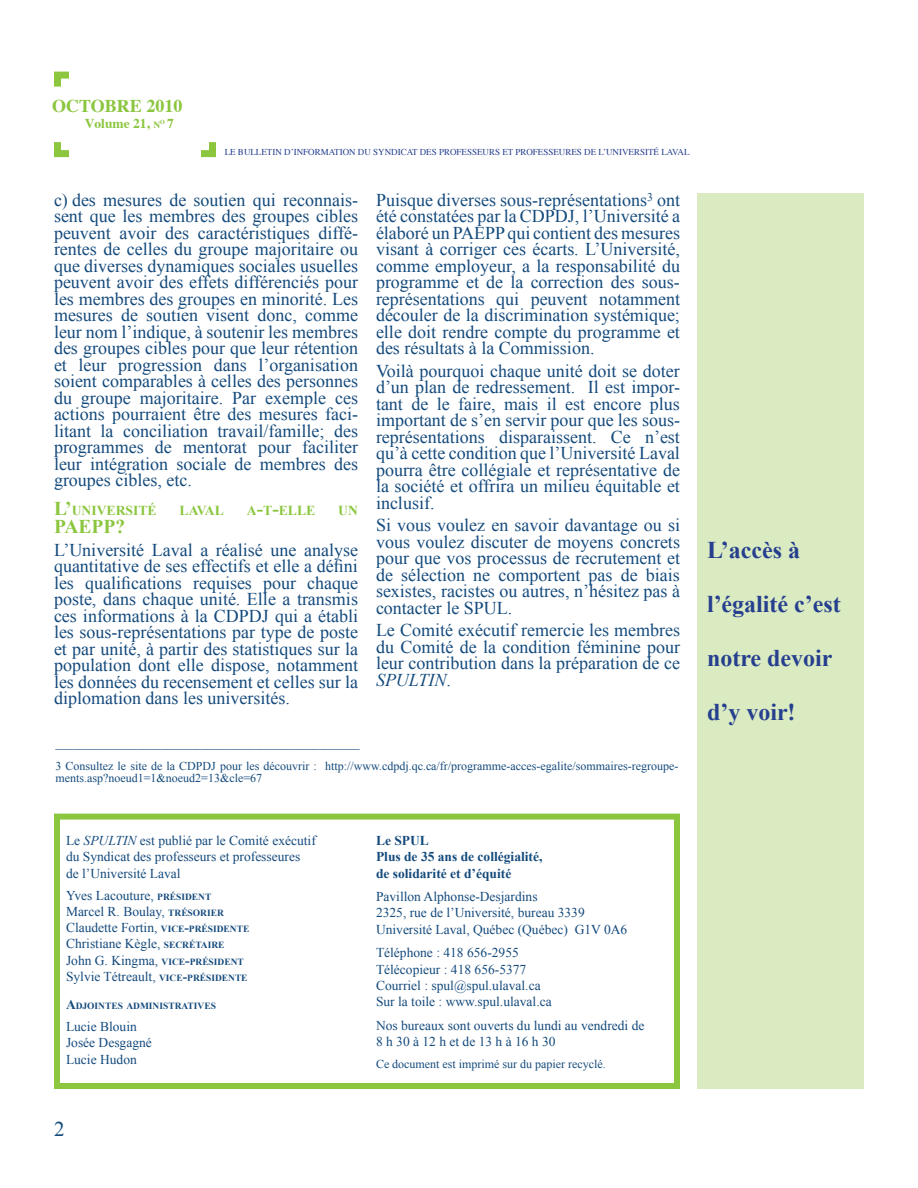
<style>
.page{position:relative;width:918px;height:1188px;background:#fff}
.page>*{position:absolute;margin:0;border:0;box-sizing:border-box;transform-origin:0 0}
.BlocVert{font:700 24px "Times New Roman";color:#253f8e}
.Texte{font:21px "Times New Roman";color:#144a7c}
.Titre1{font:700 19.5px "Times New Roman";color:#8bc63e}
.Texte-2{font:18px/16.5px "Times New Roman";color:#144a7c;text-align:justify}
.ABC{font:18px/16.5px "Times New Roman";color:#144a7c;text-align:justify}
.Titre1-2{font:700 18px "Times";color:#8bc63e}
.Titre1-3{font:700 13.65px "Times New Roman";color:#8bc63e}
.t1{font:13.5px/16.2px "Times New Roman";color:#144a7c}
.t2{font:700 13.5px "Times New Roman";color:#144a7c}
.Titre1-4{font:700 13.5px "Times";color:#8bc63e}
.Texte-3{font:12px/12px "Times New Roman";color:#144a7c}
.Texte-4{font:11.7px "Times New Roman";color:#144a7c}
.t3{font:700 9.45px "Times New Roman";color:#144a7c}
.t4{font:9px "Times";color:#253f8e}
.s1{font-style:inherit}
.s2{font-size:9.45px}
.s3{font-size:19.5px}
.s4{font-style:italic}
.s5{font-weight:700;font-size:9.45px}
.s6{font-weight:700}
.s7{font-size:13.5px}
</style>
<div class="page">
<svg style="left:201px;top:142px;width:15px;height:15px"></svg>
<svg style="left:54px;top:142px;width:15px;height:15px"></svg>
<svg style="left:54px;top:72px;width:15px;height:15px"></svg>
<div style="left:54px;top:814px;width:626px;height:275px;border:6px solid #8bc63e"></div>
<div style="left:698px;top:194px;width:166px;height:895px;background:#daeac1"></div>
<p class="Titre1-2" style="left:52px;top:89px;width:132px">OCTOBRE 2010</p>
<p class="Titre1-4" style="left:85px;top:111px;width:91px">V<span class="s1">olume</span> 21, <span class="s2">n</span><sup>o</sup> 7</p>
<p class="t4" style="left:225px;top:143px;width:466px">LE BULLETIN D’INFORMATION DU SYNDICAT DES PROFESSEURS ET PROFESSEURES DE L’UNIVERSITÉ LAVAL</p>
<p class="ABC" style="left:54px;top:191px;width:306px">c) des mesures de soutien qui reconnais&shy;sent que les membres des groupes cibles peuvent avoir des caractéristiques diffé&shy;rentes de celles du groupe majoritaire ou que diverses dynamiques sociales usuelles peuvent avoir des effets différenciés pour les membres des groupes en minorité. Les mesures de soutien visent donc, comme leur nom l’indique, à soutenir les membres des groupes cibles pour que leur rétention et leur progression dans l’organisation soient comparables à celles des personnes du groupe majoritaire. Par exemple ces actions pourraient être des mesures faci&shy;litant la conciliation travail/famille; des programmes de mentorat pour faciliter leur intégration sociale de membres des groupes cibles, etc.</p>
<p class="Titre1-3" style="left:54px;top:501px;width:104px"><span class="s3">L’</span>UNIVERSITÉ</p>
<p class="Titre1-3" style="left:180px;top:501px;width:45px">LAVAL</p>
<p class="Titre1-3" style="left:247px;top:501px;width:70px">A<span class="s3">-</span>T<span class="s3">-</span>ELLE</p>
<p class="Titre1-3" style="left:338px;top:501px;width:21px">UN</p>
<p class="Titre1" style="left:54px;top:513px;width:14px">PAEPP</p>
<p class="Titre1" style="left:115px;top:513px;width:11px">?</p>
<p class="Texte-2" style="left:54px;top:541px;width:306px">L’Université Laval a réalisé une analyse quantitative de ses effectifs et elle a défini les qualifications requises pour chaque poste, dans chaque unité. Elle a transmis ces informations à la CDPDJ qui a établi les sous-représentations par type de poste et par unité, à partir des statistiques sur la population dont elle dispose, notamment les données du recensement et celles sur la diplomation dans les universités.</p>
<p class="Texte-2" style="left:376px;top:191px;width:306px">Puisque diverses sous-représentations<sup>3</sup> ont été constatées par la CDPDJ, l’Université a élaboré un PAEPP qui contient des mesures visant à corriger ces écarts. L’Université, comme employeur, a la responsabilité du programme et de la correction des sous&shy;représentations qui peuvent notamment découler de la discrimination systémique; elle doit rendre compte du programme et des résultats à la Commission.</p>
<p class="Texte-2" style="left:376px;top:362px;width:306px">Voilà pourquoi chaque unité doit se doter d’un plan de redressement. Il est impor&shy;tant de le faire, mais il est encore plus important de s’en servir pour que les sous&shy;représentations disparaissent. Ce n’est qu’à cette condition que l’Université Laval pourra être collégiale et représentative de la société et offrira un milieu équitable et inclusif.</p>
<p class="Texte-2" style="left:376px;top:517px;width:306px">Si vous voulez en savoir davantage ou si vous voulez discuter de moyens concrets pour que vos processus de recrutement et de sélection ne comportent pas de biais sexistes, racistes ou autres, n’hésitez pas à contacter le SPUL.</p>
<p class="Texte-2" style="left:376px;top:622px;width:306px">Le Comité exécutif remercie les membres du Comité de la condition féminine pour leur contribution dans la préparation de ce <span class="s4">SPULTIN</span>.</p>
<p class="Texte-4" style="left:56px;top:736px;width:306px">____________________________________________________</p>
<p class="Texte-3" style="left:56px;top:760px;width:624px">3 Consultez le site de la CDPDJ pour les découvrir : http://www.cdpdj.qc.ca/fr/programme-acces-egalite/sommaires-regroupe&shy;ments.asp?noeud1=1&amp;noeud2=13&amp;cle=67</p>
<p class="BlocVert" style="left:707px;top:533px;width:95px">L’accès à</p>
<p class="BlocVert" style="left:707px;top:587px;width:135px">l’égalité c’est</p>
<p class="BlocVert" style="left:707px;top:641px;width:127px">notre devoir</p>
<p class="BlocVert" style="left:707px;top:695px;width:90px">d’y voir!</p>
<p class="t1" style="left:66px;top:832px;width:251px">Le <span class="s4">SPULTIN</span> est publié par le Comité exécutif</p>
<p class="t1" style="left:66px;top:849px;width:236px">du Syndicat des professeurs et professeures</p>
<p class="t1" style="left:66px;top:865px;width:116px">de l’Université Laval</p>
<p class="t1" style="left:66px;top:887px;width:147px">Yves Lacouture, <span class="s5">PRÉSIDENT</span></p>
<p class="t1" style="left:66px;top:903px;width:159px">Marcel R. Boulay, <span class="s5">TRÉSORIER</span></p>
<p class="t1" style="left:66px;top:919px;width:185px">Claudette Fortin, <span class="s5">VICE</span><span class="s6">-</span><span class="s5">PRÉSIDENTE</span></p>
<p class="t1" style="left:66px;top:936px;width:160px">Christiane Kègle, <span class="s5">SECRÉTAIRE</span></p>
<p class="t1" style="left:66px;top:952px;width:179px">John G. Kingma, <span class="s5">VICE</span><span class="s6">-</span><span class="s5">PRÉSIDENT</span></p>
<p class="t1" style="left:66px;top:968px;width:183px">Sylvie Tétreault, <span class="s5">VICE</span><span class="s6">-</span><span class="s5">PRÉSIDENTE</span></p>
<p class="t3" style="left:66px;top:999px;width:151px"><span class="s7">A</span>DJOINTES ADMINISTRATIVES</p>
<p class="t1" style="left:66px;top:1018px;width:72px">Lucie Blouin</p>
<p class="t1" style="left:66px;top:1035px;width:87px">Josée Desgagné</p>
<p class="t1" style="left:66px;top:1051px;width:72px">Lucie Hudon</p>
<p class="t2" style="left:376px;top:831px;width:54px">Le SPUL</p>
<p class="t2" style="left:376px;top:848px;width:168px">Plus de 35 ans de collégialité,</p>
<p class="t2" style="left:376px;top:864px;width:137px">de solidarité et d’équité</p>
<p class="t1" style="left:376px;top:888px;width:163px">Pavillon Alphonse-Desjardins</p>
<p class="t1" style="left:376px;top:905px;width:210px">2325, rue de l’Université, bureau 3339</p>
<p class="t1" style="left:376px;top:921px;width:253px">Université Laval, Québec (Québec) G1V 0A6</p>
<p class="t1" style="left:376px;top:945px;width:144px">Téléphone : 418 656-2955</p>
<p class="t1" style="left:376px;top:961px;width:152px">Télécopieur : 418 656-5377</p>
<p class="t1" style="left:376px;top:977px;width:166px">Courriel : spul@spul.ulaval.ca</p>
<p class="t1" style="left:376px;top:993px;width:177px">Sur la toile : www.spul.ulaval.ca</p>
<p class="t1" style="left:376px;top:1017px;width:270px">Nos bureaux sont ouverts du lundi au vendredi de<br>8 h 30 à 12 h et de 13 h à 16 h 30</p>
<p class="Texte-3" style="left:376px;top:1058px;width:231px">Ce document est imprimé sur du papier recyclé.</p>
<p class="Texte" style="left:54px;top:1115px;width:12px">2</p>
</div>
